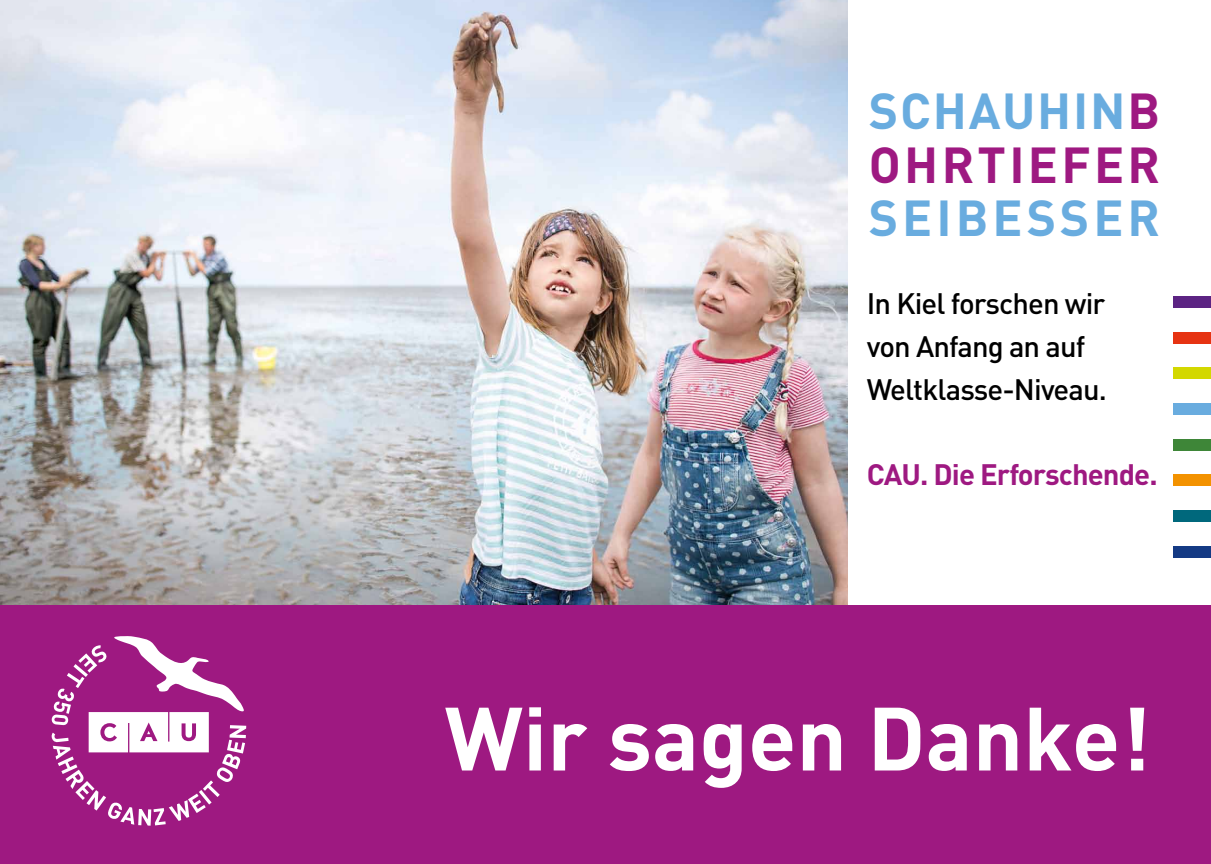
<style>
.page{position:relative;width:1211px;height:864px;background:#fff}
.page>*{position:absolute;margin:0;border:0;box-sizing:border-box;transform-origin:0 0}
.t1{font:700 88.2px "DIN";color:#fff}
.t2{font:700 49.88px/53.4px "DIN";letter-spacing:.05em;color:#9e1981}
.t3{font:700 49.88px "DIN";letter-spacing:.08em;color:#69acdf}
.t4{font:500 29.25px/42.8px "DIN";letter-spacing:-.03em;color:#000}
.t5{font:700 29.25px "DIN";letter-spacing:-.03em;color:#9e1981}
.s1{color:#69acdf}
</style>
<div class="page">
<img style="left:0;top:0;width:1211px;height:863px">
<h2 class="t2" style="left:869px;top:82px;width:293px"><span class="s1">SCHAUHIN</span>B<br>OHRTIEFER</h2>
<h2 class="t3" style="left:869px;top:185px;width:293px">SEIBESSER</h2>
<p class="t4" style="left:867px;top:281px;width:242px">In Kiel forschen wir von Anfang an auf<br>Weltklasse-Niveau.</p>
<p class="t5" style="left:867px;top:455px;width:292px">CAU. Die Erforschende.</p>
<h1 class="t1" style="left:445px;top:681px;width:707px">Wir sagen Danke!</h1>
</div>
